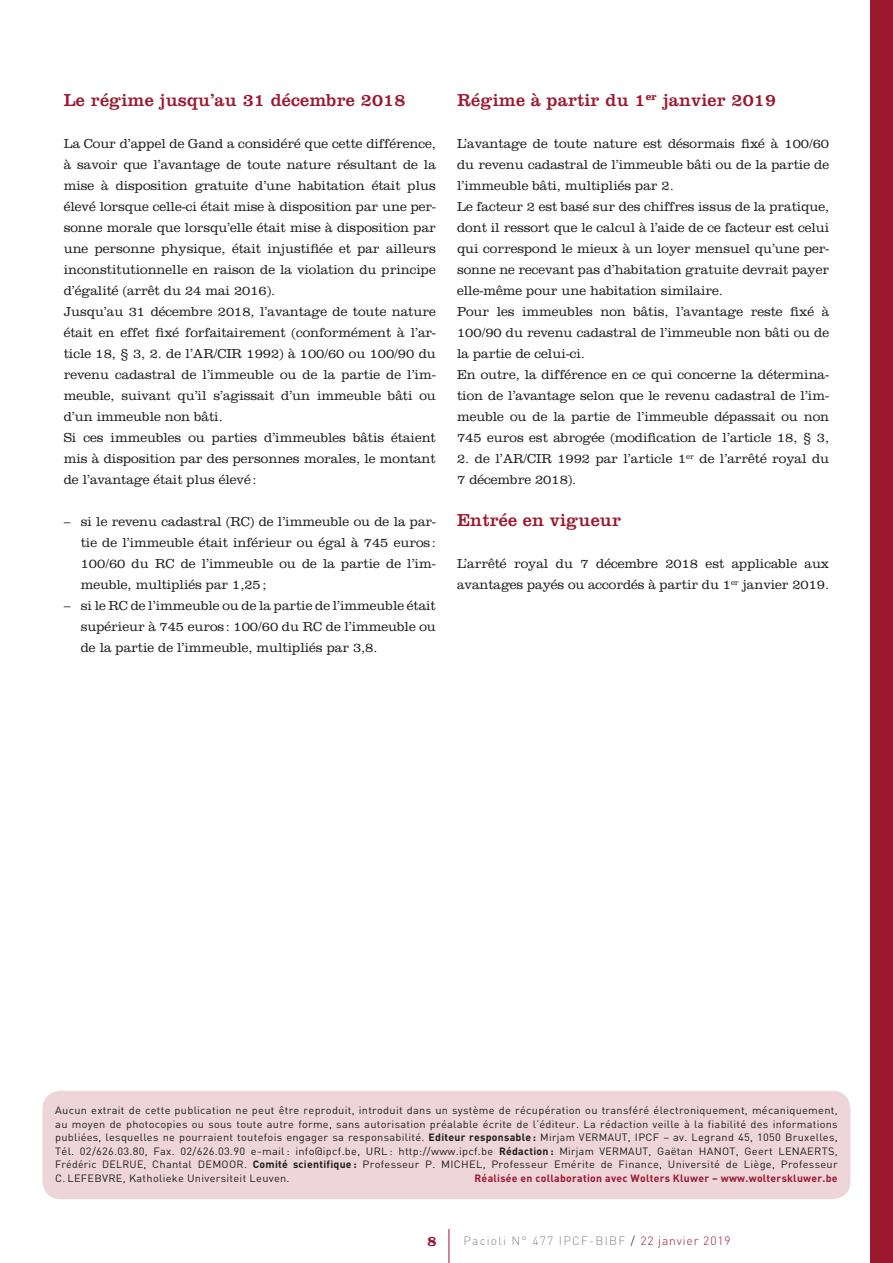
<style>
.page{position:relative;width:893px;height:1263px;background:#fff}
.page>*{position:absolute;margin:0;border:0;box-sizing:border-box;transform-origin:0 0}
.t1{font:18px "Clarendon LT Std";letter-spacing:.01em;color:#9c182f}
.t2{font:700 14.85px "Clarendon LT Std";color:#9c182f}
.t3{font:300 13.5px/21px "Clarendon LT Std";letter-spacing:-.005em;color:#1d1d1b}
.t4{font:300 12px "DIN";letter-spacing:.1em;color:#878787}
.t5{font:10.5px/13.5px "DIN";letter-spacing:.025em;color:#1d1d1b;text-align:justify;scale:1.05 1}
.t6{font:700 10.5px "DIN";letter-spacing:.025em;color:#9c182f}
.s1{font-weight:700}
.s2{color:#1d1d1b}
.s3{color:#9c182f}
</style>
<div class="page">
<hr style="left:449px;top:1229px;width:1px;height:34px;background:#9c182f">
<div style="left:870px;top:0;width:23px;height:1263px;background:#9c182f"></div>
<div style="left:43px;top:1091px;width:807px;height:108px;background:#edd5da;border-radius:18px"></div>
<h1 class="t1" style="left:64px;top:89px;width:343px">Le régime jusqu’au 31 décembre 2018</h1>
<p class="t3" style="left:64px;top:133px;width:374px">La Cour d’appel de Gand a considéré que cette différence, à savoir que l’avantage de toute nature résultant de la mise à disposition gratuite d’une habitation était plus élevé lorsque celle-ci était mise à disposition par une per&shy;sonne morale que lorsqu’elle était mise à disposition par une personne physique, était injustifiée et par ailleurs inconstitutionnelle en raison de la violation du principe d’égalité (arrêt du 24 mai 2016).<br>Jusqu’au 31 décembre 2018, l’avantage de toute nature était en effet fixé forfaitairement (conformément à l’ar&shy;ticle 18, § 3, 2. de l’AR/CIR 1992) à 100/60 ou 100/90 du revenu cadastral de l’immeuble ou de la partie de l’im&shy;meuble, suivant qu’il s’agissait d’un immeuble bâti ou d’un immeuble non bâti.<br>Si ces immeubles ou parties d’immeubles bâtis étaient mis à disposition par des personnes morales, le montant de l’avantage était plus élevé:</p>
<p class="t3" style="left:81px;top:511px;width:357px;text-align:justify;text-indent:-17px">– si le revenu cadastral (RC) de l’immeuble ou de la par&shy;tie de l’immeuble était inférieur ou égal à 745 euros:<br>100/60 du RC de l’immeuble ou de la partie de l’im&shy;meuble, multipliés par 1,25;</p>
<p class="t3" style="left:81px;top:595px;width:357px;text-align:justify;text-indent:-17px">– si le RC de l’immeuble ou de la partie de l’immeuble était supérieur à 745 euros: 100/60 du RC de l’immeuble ou de la partie de l’immeuble, multipliés par 3,8.</p>
<h1 class="t1" style="left:457px;top:89px;width:320px">Régime à partir du 1<sup>er</sup> janvier 2019</h1>
<p class="t3" style="left:457px;top:133px;width:374px">L’avantage de toute nature est désormais fixé à 100/60 du revenu cadastral de l’immeuble bâti ou de la partie de l’immeuble bâti, multipliés par 2.<br>Le facteur 2 est basé sur des chiffres issus de la pratique, dont il ressort que le calcul à l’aide de ce facteur est celui qui correspond le mieux à un loyer mensuel qu’une per&shy;sonne ne recevant pas d’habitation gratuite devrait payer elle-même pour une habitation similaire.<br>Pour les immeubles non bâtis, l’avantage reste fixé à 100/90 du revenu cadastral de l’immeuble non bâti ou de la partie de celui-ci.<br>En outre, la différence en ce qui concerne la détermina&shy;tion de l’avantage selon que le revenu cadastral de l’im&shy;meuble ou de la partie de l’immeuble dépassait ou non 745 euros est abrogée (modification de l’article 18, § 3,</p>
<p class="t3" style="left:457px;top:448px;width:374px">2. de l’AR/CIR 1992 par l’article 1<sup>er</sup> de l’arrêté royal du<br>7 décembre 2018).</p>
<h1 class="t1" style="left:457px;top:509px;width:165px">Entrée en vigueur</h1>
<p class="t3" style="left:457px;top:553px;width:374px">L’arrêté royal du 7 décembre 2018 est applicable aux avantages payés ou accordés à partir du 1<sup>er</sup> janvier 2019.</p>
<p class="t5" style="left:55px;top:1103px;width:747px">Aucun extrait de cette publication ne peut être reproduit, introduit dans un système de récupération ou transféré électroniquement, mécaniquement, au moyen de photocopies ou sous toute autre forme, sans autorisation préalable écrite de l’éditeur. La rédaction veille à la fiabilité des informations publiées, lesquelles ne pourraient toutefois engager sa responsabilité. <span class="s1">Editeur responsable :</span> Mirjam VERMAUT, IPCF – av. Legrand 45, 1050 Bruxelles, Tél. 02/626.03.80, Fax. 02/626.03.90 e-mail : info@ipcf.be, URL : http://www.ipcf.be <span class="s1">Rédaction :</span> Mirjam VERMAUT, Gaëtan HANOT, Geert LENAERTS, Frédéric DELRUE, Chantal DEMOOR. <span class="s1">Comité scientifique :</span> Professeur P. MICHEL, Professeur Emérite de Finance, Université de Liège, Professeur C. LEFEBVRE, Katholieke Universiteit Leuven.</p>
<p class="t6" style="left:474px;top:1171px;width:365px">Réalisée en collaboration avec Wolters Kluwer – www.wolterskluwer.be</p>
<p class="t2" style="left:427px;top:1232px;width:11px">8</p>
<p class="t4" style="left:463px;top:1233px;width:269px">Pacioli N° 477 IPCF-BIBF <span class="s2">/</span> <span class="s3">22 janvier 2019</span></p>
</div>
